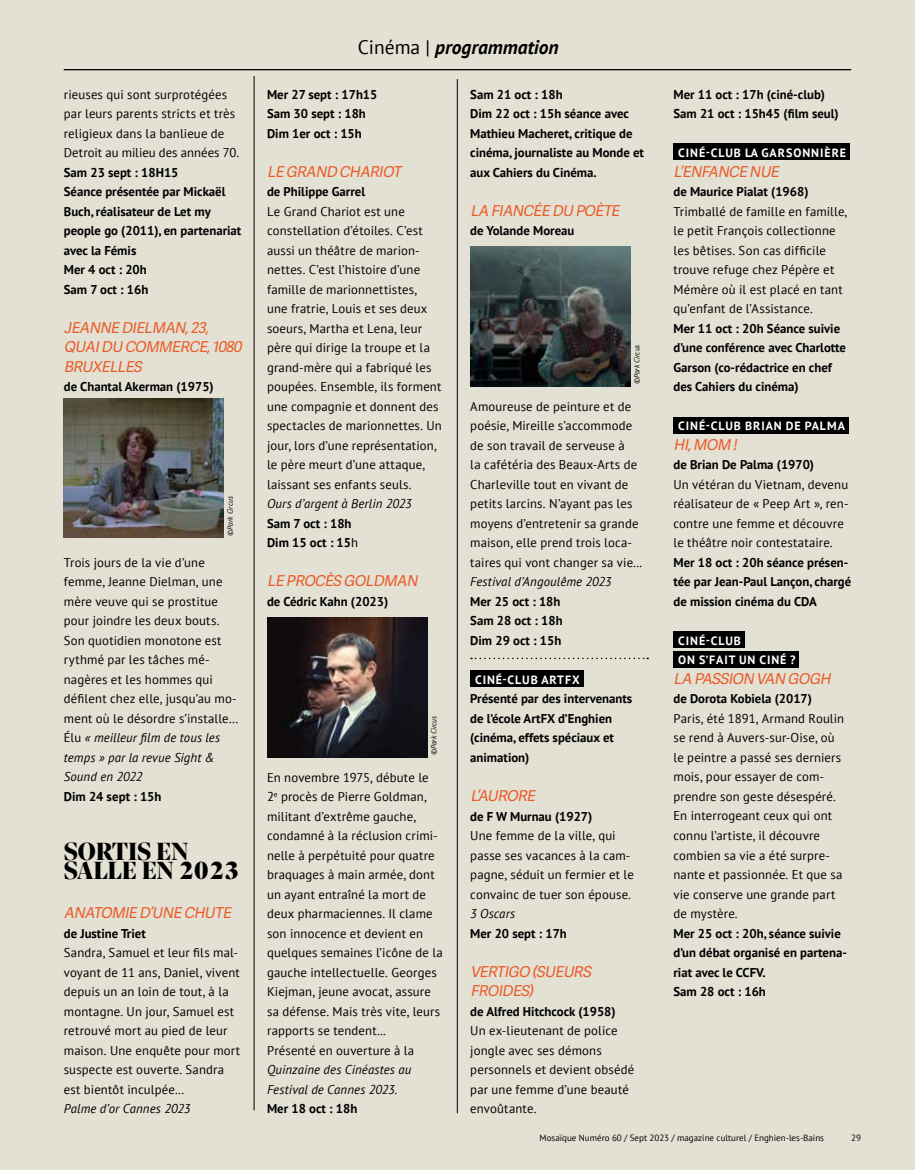
<style>
.page{position:relative;width:915px;height:1170px;background:#fff}
.page>*{position:absolute;margin:0;border:0;box-sizing:border-box;transform-origin:0 0}
.t1{font:900 27px/19.5px "Sole Serif Big Display";color:#000}
.t2{font:italic 700 19.5px "PT Sans";color:#000}
.t3{font:italic 15px/19.5px "Adelle Sans";color:#eb5a26}
.t4{font:12.75px/19.5px "PT Sans";letter-spacing:.01em;color:#000}
.t5{font:700 12.75px/19.5px "PT Sans";color:#000}
.t6{font:italic 12.75px/19.5px "PT Sans";letter-spacing:.01em;color:#000}
.t7{font:700 12px/19.5px "PT Sans";letter-spacing:.08em;color:#fff}
.t8{font:9px "PT Sans";color:#000}
.t9{font:italic 7.5px "PT Sans";color:#000}
.s1{font-style:italic}
.s2{font-weight:400;font-style:normal}
.s3{font-weight:400}
</style>
<div class="page">
<div style="left:0;top:0;width:914px;height:1169px;background:#e3e0d4"></div>
<hr style="left:254px;top:76px;width:1px;height:1034px;background:#000">
<hr style="left:457px;top:79px;width:1px;height:1034px;background:#000">
<svg style="left:471px;top:657px;width:177px;height:2px"></svg>
<div style="left:470px;top:670px;width:113px;height:17px;background:#000"></div>
<div style="left:673px;top:144px;width:177px;height:16px;background:#000"></div>
<div style="left:673px;top:417px;width:175px;height:16px;background:#000"></div>
<div style="left:673px;top:631px;width:72px;height:17px;background:#000"></div>
<div style="left:673px;top:651px;width:126px;height:16px;background:#000"></div>
<img style="left:267px;top:617px;width:160px;height:140px">
<img style="left:470px;top:246px;width:160px;height:140px">
<img style="left:64px;top:398px;width:160px;height:139px">
<hr style="left:64px;top:69px;width:786px;height:1px;background:#000">
<p class="t4" style="left:64px;top:84px;width:177px">rieuses qui sont surprotégées par leurs parents stricts et très religieux dans la banlieue de<br>Detroit au milieu des années 70.</p>
<p class="t5" style="left:64px;top:162px;width:179px">Sam 23 sept : 18H15<br>Séance présentée par Mickaël<br>Buch, réalisateur de Let my people go (2011), en partenariat avec la Fémis<br>Mer 4 oct : 20h<br>Sam 7 oct : 16h</p>
<p class="t3" style="left:64px;top:318px;width:182px">JEANNE DIELMAN,23,<br>QUAIDU COMMERCE,1080<br>BRUXELLES</p>
<p class="t5" style="left:64px;top:377px;width:151px">de Chantal Akerman (1975)</p>
<p class="t9" style="left:225px;top:535px;width:41px;rotate:-90deg">©Park Circus</p>
<p class="t4" style="left:64px;top:552px;width:176px">Trois jours de la vie d’une femme, Jeanne Dielman, une mère veuve qui se prostitue pour joindre les deux bouts.<br>Son quotidien monotone est rythmé par les tâches mé&shy;nagères et les hommes qui défilent chez elle, jusqu’au mo&shy;ment où le désordre s’installe…<br>Élu <span class="s1">« meilleur film de tous les temps » par la revue Sight &amp;<br>Sound en 2022</span></p>
<p class="t5" style="left:64px;top:786px;width:99px">Dim 24 sept : 15h</p>
<h1 class="t1" style="left:64px;top:841px;width:177px">SORTIS EN<br>SALLE EN 2023</h1>
<p class="t3" style="left:64px;top:903px;width:172px">ANATOMIE D’UNE CHUTE</p>
<p class="t5" style="left:64px;top:923px;width:83px">de Justine Triet</p>
<p class="t4" style="left:64px;top:942px;width:178px">Sandra, Samuel et leur fils mal&shy;voyant de 11 ans, Daniel, vivent depuis un an loin de tout, à la montagne. Un jour, Samuel est retrouvé mort au pied de leur maison. Une enquête pour mort suspecte est ouverte. Sandra est bientôt inculpée...</p>
<p class="t6" style="left:64px;top:1098px;width:128px">Palme d’or Cannes 2023</p>
<h2 class="t2" style="left:357px;top:34px;width:202px"><span class="s2">Cinéma |</span> programmation</h2>
<p class="t5" style="left:267px;top:84px;width:112px">Mer 27 sept : 17h15<br>Sam 30 sept : 18h<br>Dim 1er oct : 15h</p>
<p class="t3" style="left:267px;top:162px;width:139px">LE GRAND CHARIOT</p>
<p class="t5" style="left:267px;top:182px;width:99px">de Philippe Garrel</p>
<p class="t4" style="left:267px;top:201px;width:176px">Le Grand Chariot est une constellation d’étoiles. C’est aussi un théâtre de marion&shy;nettes. C’est l’histoire d’une famille de marionnettistes,<br>une fratrie, Louis et ses deux soeurs, Martha et Lena, leur père qui dirige la troupe et la grand-mère qui a fabriqué les poupées. Ensemble, ils forment une compagnie et donnent des spectacles de marionnettes. Un jour, lors d’une représentation, le père meurt d’une attaque, laissant ses enfants seuls.</p>
<p class="t6" style="left:267px;top:493px;width:146px">Ours d’argent à Berlin 2023</p>
<p class="t5" style="left:267px;top:513px;width:92px">Sam 7 oct : 18h<br>Dim 15 oct : 15<span class="s3">h</span></p>
<p class="t3" style="left:267px;top:571px;width:155px">LE PROCÈS GOLDMAN</p>
<p class="t5" style="left:267px;top:591px;width:123px">de Cédric Kahn (2023)</p>
<p class="t9" style="left:428px;top:755px;width:41px;rotate:-90deg">©Park Circus</p>
<p class="t4" style="left:267px;top:767px;width:177px">En novembre 1975, débute le<br>2<sup>e</sup> procès de Pierre Goldman, militant d’extrême gauche, condamné à la réclusion crimi&shy;nelle à perpétuité pour quatre braquages à main armée, dont un ayant entraîné la mort de deux pharmaciennes. Il clame son innocence et devient en quelques semaines l’icône de la gauche intellectuelle. Georges<br>Kiejman, jeune avocat, assure sa défense. Mais très vite, leurs rapports se tendent...<br>Présenté en ouverture à la</p>
<p class="t6" style="left:267px;top:1059px;width:146px">Quinzaine des Cinéastes au<br>Festival de Cannes 2023.</p>
<p class="t5" style="left:267px;top:1098px;width:92px">Mer 18 oct : 18h</p>
<p class="t5" style="left:470px;top:84px;width:175px">Sam 21 oct : 18h<br>Dim 22 oct : 15h séance avec<br>Mathieu Macheret, critique de cinéma, journaliste au Monde et aux Cahiers du Cinéma.</p>
<p class="t3" style="left:470px;top:201px;width:154px">LA FIANCÉE DU POÈTE</p>
<p class="t5" style="left:470px;top:221px;width:106px">de Yolande Moreau</p>
<p class="t9" style="left:632px;top:384px;width:41px;rotate:-90deg">©Park Circus</p>
<p class="t4" style="left:470px;top:396px;width:173px">Amoureuse de peinture et de poésie, Mireille s’accommode de son travail de serveuse à<br>la cafétéria des Beaux-Arts de<br>Charleville tout en vivant de petits larcins. N’ayant pas les moyens d’entretenir sa grande maison, elle prend trois loca&shy;taires qui vont changer sa vie...</p>
<p class="t6" style="left:470px;top:571px;width:143px">Festival d’Angoulême 2023</p>
<p class="t5" style="left:470px;top:591px;width:94px">Mer 25 oct : 18h<br>Sam 28 oct : 18h<br>Dim 29 oct : 15h</p>
<p class="t7" style="left:475px;top:669px;width:106px">CINÉ-CLUB ARTFX</p>
<p class="t5" style="left:470px;top:689px;width:163px">Présenté par des intervenants de l’école ArtFX d’Enghien (cinéma, effets spéciaux et animation)</p>
<p class="t3" style="left:470px;top:786px;width:69px">L’AURORE</p>
<p class="t5" style="left:470px;top:806px;width:123px">de F W Murnau (1927)</p>
<p class="t4" style="left:470px;top:825px;width:165px">Une femme de la ville, qui passe ses vacances à la cam&shy;pagne, séduit un fermier et le convainc de tuer son épouse.</p>
<p class="t6" style="left:470px;top:903px;width:46px">3 Oscars</p>
<p class="t5" style="left:470px;top:923px;width:98px">Mer 20 sept : 17h</p>
<p class="t3" style="left:470px;top:961px;width:125px">VERTIGO (SUEURS<br>FROIDES)</p>
<p class="t5" style="left:470px;top:1001px;width:147px">de Alfred Hitchcock (1958)</p>
<p class="t4" style="left:470px;top:1020px;width:165px">Un ex-lieutenant de police jongle avec ses démons personnels et devient obsédé par une femme d’une beauté envoûtante.</p>
<p class="t5" style="left:673px;top:84px;width:167px">Mer 11 oct : 17h (ciné-club)<br>Sam 21 oct : 15h45 (film seul)</p>
<p class="t7" style="left:678px;top:143px;width:169px">CINÉ-CLUB LA GARSONNIÈRE</p>
<p class="t3" style="left:673px;top:162px;width:110px">L’ENFANCE NUE</p>
<p class="t5" style="left:673px;top:182px;width:136px">de Maurice Pialat (1968)</p>
<p class="t4" style="left:673px;top:201px;width:175px">Trimballé de famille en famille, le petit François collectionne les bêtises. Son cas difficile trouve refuge chez Pépère et<br>Mémère où il est placé en tant qu’enfant de l’Assistance.</p>
<p class="t5" style="left:673px;top:318px;width:174px">Mer 11 oct : 20h Séance suivie d’une conférence avec Charlotte<br>Garson (co-rédactrice en chef des Cahiers du cinéma)</p>
<p class="t7" style="left:678px;top:416px;width:168px">CINÉ-CLUB BRIAN DE PALMA</p>
<p class="t3" style="left:673px;top:435px;width:68px">HI,MOM !</p>
<p class="t5" style="left:673px;top:455px;width:142px">de Brian De Palma (1970)</p>
<p class="t4" style="left:673px;top:474px;width:176px">Un vétéran du Vietnam, devenu réalisateur de « Peep Art », ren&shy;contre une femme et découvre le théâtre noir contestataire.</p>
<p class="t5" style="left:673px;top:552px;width:179px">Mer 18 oct : 20h séance présen&shy;tée par Jean-Paul Lançon, chargé de mission cinéma du CDA</p>
<p class="t7" style="left:678px;top:630px;width:119px">CINÉ-CLUB<br>ON S’FAIT UN CINÉ ?</p>
<p class="t3" style="left:673px;top:669px;width:162px">LA PASSION VAN GOGH</p>
<p class="t5" style="left:673px;top:689px;width:140px">de Dorota Kobiela (2017)</p>
<p class="t4" style="left:673px;top:708px;width:172px">Paris, été 1891, Armand Roulin se rend à Auvers-sur-Oise, où le peintre a passé ses derniers mois, pour essayer de com&shy;prendre son geste désespéré.<br>En interrogeant ceux qui ont connu l’artiste, il découvre combien sa vie a été surpre&shy;nante et passionnée. Et que sa vie conserve une grande part de mystère.</p>
<p class="t5" style="left:673px;top:922px;width:175px">Mer 25 oct : 20h, séance suivie d’un débat organisé en partena&shy;riat avec le CCFV.<br>Sam 28 oct : 16h</p>
<p class="t8" style="left:539px;top:1132px;width:286px">Mosaïque Numéro 60 / Sept 2023 / magazine culturel / Enghien-les-Bains</p>
<p class="t8" style="left:850px;top:1132px;width:11px">29</p>
</div>
